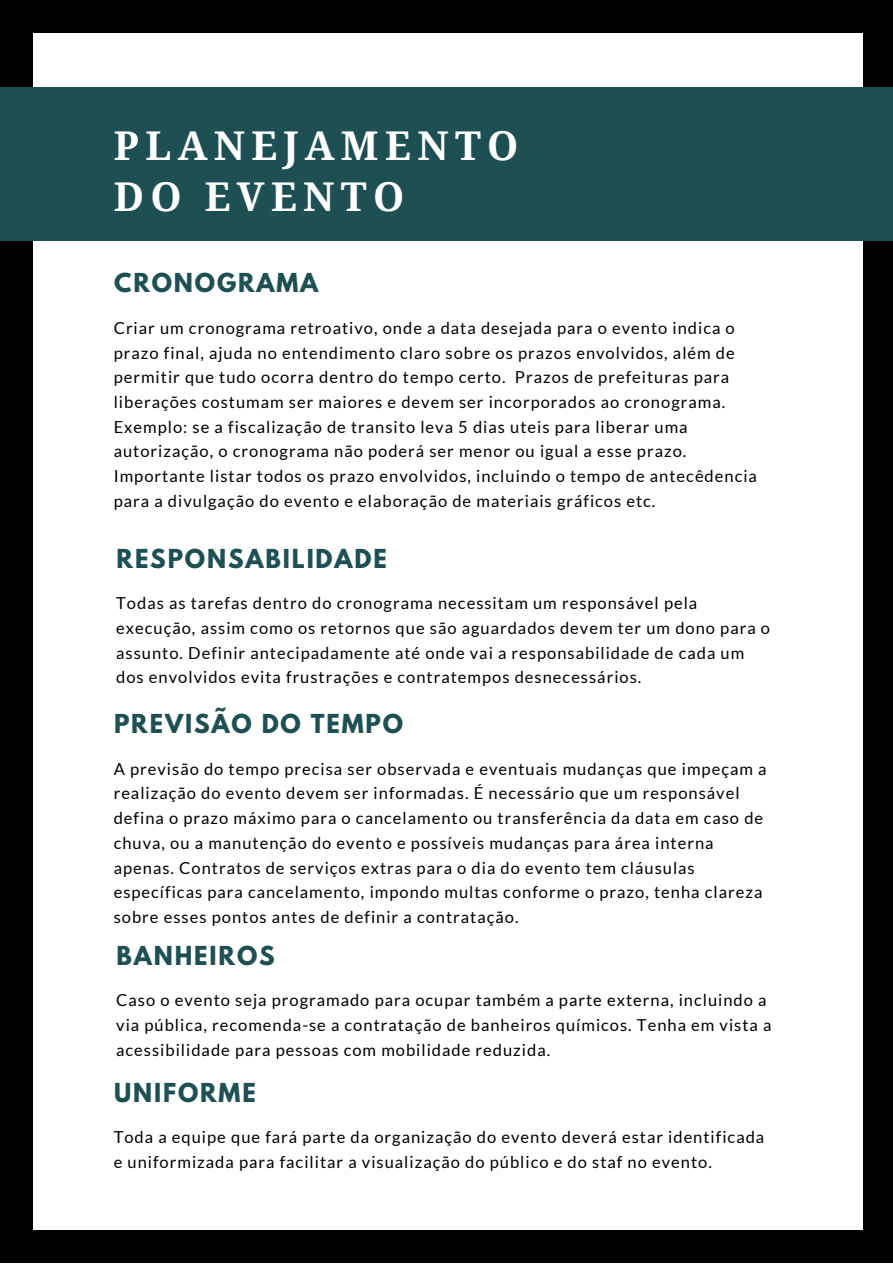
<style>
.page{position:relative;width:893px;height:1264px;background:#fff}
.page>*{position:absolute;margin:0;border:0;box-sizing:border-box;transform-origin:0 0}
.t1{font:700 39.6px/50.6px "Droid Serif";letter-spacing:.16em;color:#fff}
.t2{font:700 23.1px "League Spartan";letter-spacing:.08em;color:#1e5053}
.t3{font:16.5px/24.8px "Lato";letter-spacing:.06em;color:#000}
</style>
<div class="page">
<div style="left:0;top:0;width:892px;height:1262px;background:#000"></div>
<div style="left:34px;top:33px;width:828px;height:1196px;background:#fff"></div>
<div style="left:0;top:87px;width:892px;height:153px;background:#1e5053"></div>
<h1 class="t1" style="left:114px;top:121px;width:406px">PLANEJAMENTO<br>DO EVENTO</h1>
<h2 class="t2" style="left:114px;top:271px;width:206px">CRONOGRAMA</h2>
<p class="t3" style="left:114px;top:315px;width:644px">Criar um cronograma retroativo, onde a data desejada para o evento indica o prazo final, ajuda no entendimento claro sobre os prazos envolvidos, além de permitir que tudo ocorra dentro do tempo certo. Prazos de prefeituras para liberações costumam ser maiores e devem ser incorporados ao cronograma.<br>Exemplo: se a fiscalização de transito leva 5 dias uteis para liberar uma autorização, o cronograma não poderá ser menor ou igual a esse prazo.<br>Importante listar todos os prazo envolvidos, incluindo o tempo de antecêdencia para a divulgação do evento e elaboração de materiais gráficos etc.</p>
<h2 class="t2" style="left:117px;top:547px;width:272px">RESPONSABILIDADE</h2>
<p class="t3" style="left:116px;top:590px;width:655px">Todas as tarefas dentro do cronograma necessitam um responsável pela execução, assim como os retornos que são aguardados devem ter um dono para o assunto. Definir antecipadamente até onde vai a responsabilidade de cada um dos envolvidos evita frustrações e contratempos desnecessários.</p>
<h2 class="t2" style="left:114px;top:712px;width:291px">PREVISÃO DO TEMPO</h2>
<p class="t3" style="left:114px;top:755px;width:654px">A previsão do tempo precisa ser observada e eventuais mudanças que impeçam a realização do evento devem ser informadas. É necessário que um responsável defina o prazo máximo para o cancelamento ou transferência da data em caso de chuva, ou a manutenção do evento e possíveis mudanças para área interna apenas. Contratos de serviços extras para o dia do evento tem cláusulas específicas para cancelamento, impondo multas conforme o prazo, tenha clareza sobre esses pontos antes de definir a contratação.</p>
<h2 class="t2" style="left:117px;top:943px;width:160px">BANHEIROS</h2>
<p class="t3" style="left:116px;top:987px;width:656px">Caso o evento seja programado para ocupar também a parte externa, incluindo a via pública, recomenda-se a contratação de banheiros químicos. Tenha em vista a acessibilidade para pessoas com mobilidade reduzida.</p>
<h2 class="t2" style="left:114px;top:1080px;width:143px">UNIFORME</h2>
<p class="t3" style="left:114px;top:1124px;width:652px">Toda a equipe que fará parte da organização do evento deverá estar identificada e uniformizada para facilitar a visualização do público e do staf no evento.</p>
</div>
